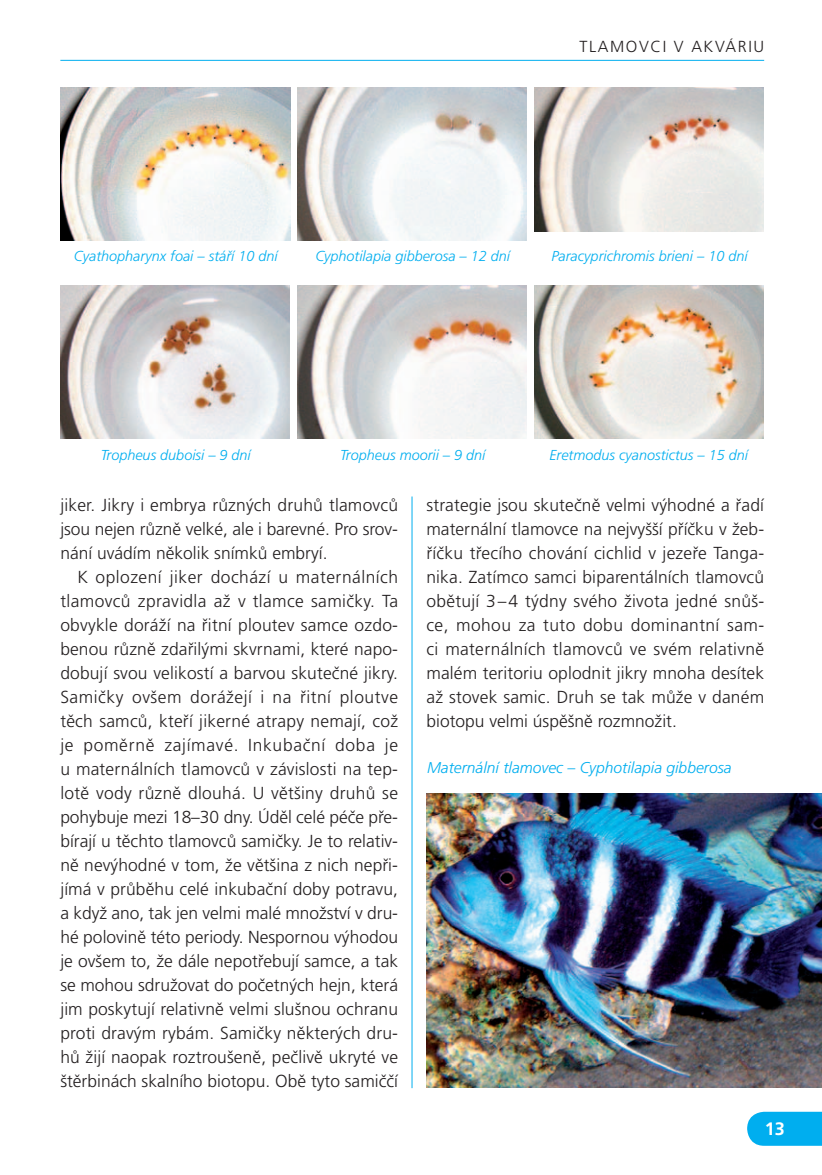
<style>
.page{position:relative;width:822px;height:1175px;background:#fff}
.page>*{position:absolute;margin:0;border:0;box-sizing:border-box;transform-origin:0 0}
.t1{font:700 18px "Frutiger CE";color:#fff}
.t2{font:300 17.4px/24px "Frutiger CE";color:#231f20;text-align:justify}
.t3{font:300 16px "Frutiger CE";letter-spacing:.1em;color:#231f20}
.t4{font:italic 300 15.6px "Frutiger CE";color:#00aeef}
.t5{font:italic 300 14.4px "Frutiger CE";color:#00aeef}
</style>
<div class="page">
<svg style="left:747px;top:1112px;width:74px;height:34px;background:#0db2ef"></svg>
<hr style="left:60px;top:60px;width:703px;height:1px;background:#00aeef">
<img style="left:60px;top:87px;width:230px;height:153px">
<img style="left:426px;top:793px;width:395px;height:294px">
<hr style="left:411px;top:496px;width:1px;height:592px;background:#00aeef">
<img style="left:297px;top:87px;width:229px;height:153px">
<img style="left:534px;top:87px;width:229px;height:145px">
<img style="left:60px;top:286px;width:230px;height:153px">
<img style="left:297px;top:286px;width:229px;height:153px">
<img style="left:534px;top:286px;width:229px;height:153px">
<p class="t3" style="left:579px;top:40px;width:186px">TLAMOVCI V AKVÁRIU</p>
<p class="t5" style="left:74px;top:250px;width:205px">Cyathopharynx foai – stáří 10 dní</p>
<p class="t5" style="left:315px;top:250px;width:196px">Cyphotilapia gibberosa – 12 dní</p>
<p class="t5" style="left:551px;top:250px;width:198px">Paracyprichromis brieni – 10 dní</p>
<p class="t5" style="left:101px;top:449px;width:151px">Tropheus duboisi – 9 dní</p>
<p class="t5" style="left:340px;top:449px;width:147px">Tropheus moorii – 9 dní</p>
<p class="t5" style="left:549px;top:449px;width:200px">Eretmodus cyanostictus – 15 dní</p>
<p class="t2" style="left:60px;top:494px;width:339px">jiker. Jikry i embrya různých druhů tlamovců jsou nejen různě velké, ale i barevné. Pro srov&shy;nání uvádím několik snímků embryí.</p>
<p class="t2" style="left:60px;top:566px;width:339px;text-indent:17px">K oplození jiker dochází u maternálních tlamovců zpravidla až v tlamce samičky. Ta obvykle doráží na řitní ploutev samce ozdo&shy;benou různě zdařilými skvrnami, které napo&shy;dobují svou velikostí a barvou skutečné jikry.<br>Samičky ovšem dorážejí i na řitní ploutve těch samců, kteří jikerné atrapy nemají, což je poměrně zajímavé. Inkubační doba je u maternálních tlamovců v závislosti na tep&shy;lotě vody různě dlouhá. U většiny druhů se pohybuje mezi 18–30 dny. Úděl celé péče pře&shy;bírají u těchto tlamovců samičky. Je to relativ&shy;ně nevýhodné v tom, že většina z nich nepři&shy;jímá v průběhu celé inkubační doby potravu, a když ano, tak jen velmi malé množství v dru&shy;hé polovině této periody. Nespornou výhodou je ovšem to, že dále nepotřebují samce, a tak se mohou sdružovat do početných hejn, která jim poskytují relativně velmi slušnou ochranu proti dravým rybám. Samičky některých dru&shy;hů žijí naopak roztroušeně, pečlivě ukryté ve štěrbinách skalního biotopu. Obě tyto samiččí</p>
<p class="t2" style="left:426px;top:494px;width:339px">strategie jsou skutečně velmi výhodné a řadí maternální tlamovce na nejvyšší příčku v žeb&shy;říčku třecího chování cichlid v jezeře Tanga&shy;nika. Zatímco samci biparentálních tlamovců obětují 3–4 týdny svého života jedné snůš&shy;ce, mohou za tuto dobu dominantní sam&shy;ci maternálních tlamovců ve svém relativně malém teritoriu oplodnit jikry mnoha desítek až stovek samic. Druh se tak může v daném biotopu velmi úspěšně rozmnožit.</p>
<p class="t4" style="left:427px;top:761px;width:306px">Maternální tlamovec – Cyphotilapia gibberosa</p>
<p class="t1" style="left:764px;top:1121px;width:22px">13</p>
</div>
